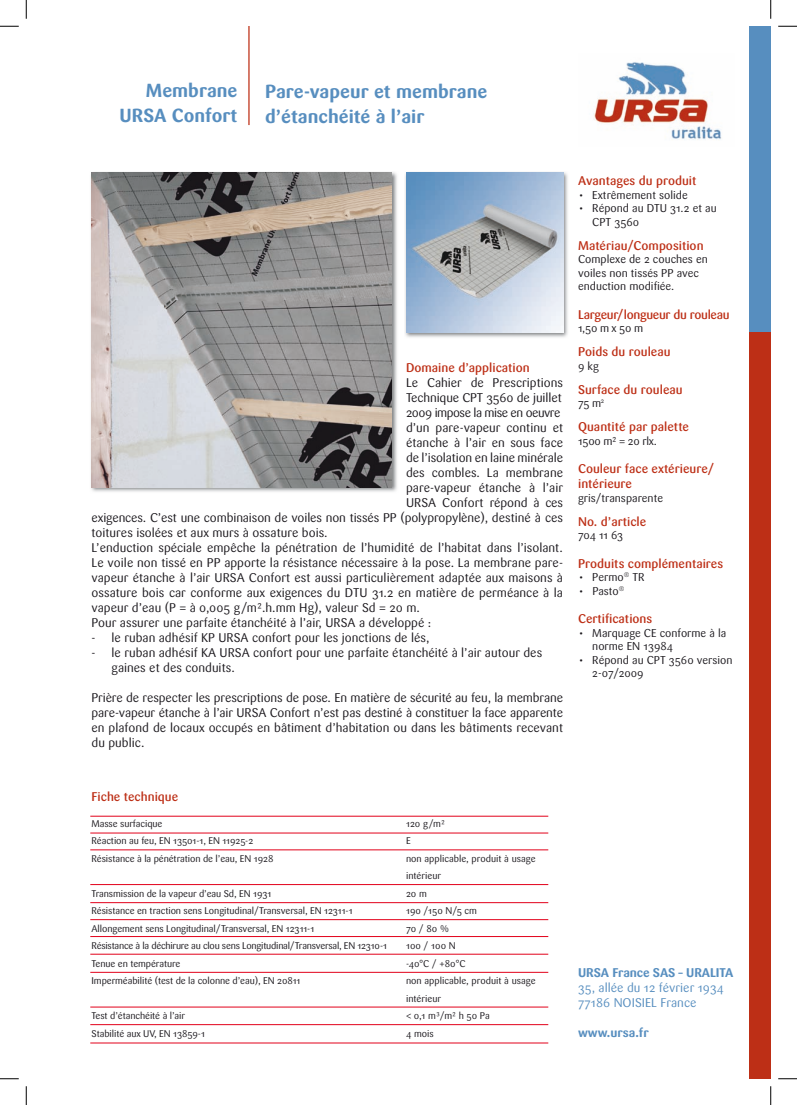
<style>
.page{position:relative;width:797px;height:1105px;background:#fff}
.page>*{position:absolute;margin:0;border:0;box-sizing:border-box;transform-origin:0 0}
.t1{font:700 18.75px/25px "Sari";color:#578ebf}
.t2{font:12.5px/15px "Sari";color:#1a171c}
.t3{font:500 12.5px/15px "Sari";color:#bd2f16}
.t4{font:12.5px/15px "Sari";color:#578ebf}
.t5{font:700 12.5px "Sari";letter-spacing:-.01em;color:#578ebf}
.t6{font:500 12.5px "Sari";letter-spacing:-.025em;color:#bd2f16}
.t7{font:12.5px "Sari";letter-spacing:-.04em;color:#1a171c}
.t8{font:11.25px/13.5px "Sari";color:#1a171c}
.t9{font:11.25px "Sari";letter-spacing:-.025em;color:#1a171c}
.t10{font:9.62px/17.5px "Sari";letter-spacing:-.01em;color:#1a171c}
</style>
<div class="page">
<div style="left:749px;top:220px;width:21px;height:859px;background:#bd2f16"></div>
<div style="left:749px;top:26px;width:21px;height:306px;background:#578ebf"></div>
<img style="left:593px;top:62px;width:128px;height:78px">
<hr style="left:248px;top:26px;width:1px;height:99px;background:#bd2f16">
<img style="left:91px;top:172px;width:306px;height:320px">
<img style="left:92px;top:173px;width:300px;height:314px">
<hr style="left:90px;top:1007px;width:458px;height:1px;background:#e2001a">
<hr style="left:90px;top:972px;width:458px;height:1px;background:#e2001a">
<hr style="left:90px;top:902px;width:458px;height:1px;background:#e2001a">
<hr style="left:90px;top:884px;width:458px;height:1px;background:#e2001a">
<hr style="left:90px;top:936px;width:458px;height:1px;background:#e2001a">
<hr style="left:90px;top:919px;width:458px;height:1px;background:#e2001a">
<hr style="left:90px;top:954px;width:458px;height:1px;background:#e2001a">
<hr style="left:90px;top:850px;width:458px;height:1px;background:#e2001a">
<hr style="left:90px;top:1043px;width:458px;height:1px;background:#e2001a">
<hr style="left:90px;top:833px;width:458px;height:1px;background:#e2001a">
<hr style="left:90px;top:816px;width:458px;height:1px;background:#e2001a">
<img style="left:405px;top:172px;width:163px;height:166px">
<img style="left:406px;top:173px;width:157px;height:159px">
<hr style="left:90px;top:1024px;width:458px;height:1px;background:#e2001a">
<svg style="left:0;top:25px;width:19px;height:2px"></svg>
<svg style="left:778px;top:25px;width:19px;height:2px"></svg>
<svg style="left:0;top:1078px;width:19px;height:1px"></svg>
<svg style="left:778px;top:1078px;width:19px;height:1px"></svg>
<svg style="left:25px;top:0;width:2px;height:19px"></svg>
<svg style="left:25px;top:1086px;width:2px;height:19px"></svg>
<svg style="left:770px;top:0;width:1px;height:19px"></svg>
<svg style="left:770px;top:1086px;width:1px;height:19px"></svg>
<h1 class="t1" style="left:120px;top:78px;width:119px;text-align:right">Membrane<br>URSA Confort</h1>
<h1 class="t1" style="left:265px;top:79px;width:224px">Pare-vapeur et membrane d’étanchéité à l’air</h1>
<p class="t3" style="left:406px;top:360px;width:125px">Domaine d’application</p>
<p class="t2" style="left:406px;top:375px;width:159px">Le Cahier de Prescriptions</p>
<p class="t2" style="left:406px;top:390px;width:157px">Technique CPT 3560 de juillet</p>
<p class="t7" style="left:406px;top:405px;width:156px">2009 impose la mise en oeuvre</p>
<p class="t2" style="left:406px;top:420px;width:158px">d’un pare-vapeur continu et</p>
<p class="t2" style="left:406px;top:435px;width:158px">étanche à l’air en sous face</p>
<p class="t2" style="left:406px;top:450px;width:158px">de l’isolation en laine minérale</p>
<p class="t2" style="left:406px;top:465px;width:158px">des combles. La membrane</p>
<p class="t2" style="left:406px;top:480px;width:159px">pare-vapeur étanche à l’air</p>
<p class="t2" style="left:406px;top:495px;width:159px">URSA Confort répond à ces</p>
<p class="t2" style="left:92px;top:510px;width:473px">exigences. C’est une combinaison de voiles non tissés PP (polypropylène), destiné à ces</p>
<p class="t2" style="left:92px;top:525px;width:238px">toitures isolées et aux murs à ossature bois.</p>
<p class="t2" style="left:92px;top:540px;width:473px">L’enduction spéciale empêche la pénétration de l’humidité de l’habitat dans l’isolant.</p>
<p class="t2" style="left:92px;top:555px;width:473px">Le voile non tissé en PP apporte la résistance nécessaire à la pose. La membrane pare-</p>
<p class="t2" style="left:92px;top:570px;width:473px">vapeur étanche à l’air URSA Confort est aussi particulièrement adaptée aux maisons à</p>
<p class="t2" style="left:92px;top:585px;width:473px">ossature bois car conforme aux exigences du DTU 31.2 en matière de perméance à la</p>
<p class="t2" style="left:92px;top:600px;width:330px">vapeur d’eau (P = à 0,005 g/m².h.mm Hg), valeur Sd = 20 m.</p>
<p class="t2" style="left:92px;top:615px;width:341px">Pour assurer une parfaite étanchéité à l’air, URSA a développé :</p>
<p class="t2" style="left:92px;top:630px;width:339px">- le ruban adhésif KP URSA confort pour les jonctions de lés,</p>
<p class="t2" style="left:112px;top:645px;width:432px;text-indent:-20px">- le ruban adhésif KA URSA confort pour une parfaite étanchéité à l’air autour des gaines et des conduits.</p>
<p class="t2" style="left:92px;top:690px;width:473px;text-align:justify">Prière de respecter les prescriptions de pose. En matière de sécurité au feu, la membrane pare-vapeur étanche à l’air URSA Confort n’est pas destiné à constituer la face apparente en plafond de locaux occupés en bâtiment d’habitation ou dans les bâtiments recevant du public.</p>
<p class="t3" style="left:578px;top:173px;width:120px">Avantages du produit</p>
<p class="t8" style="left:578px;top:188px;width:111px">• Extrêmement solide</p>
<p class="t8" style="left:592px;top:202px;width:126px;text-indent:-14px">• Répond au DTU 31.2 et au<br>CPT 3560</p>
<p class="t3" style="left:578px;top:238px;width:127px">Matériau/Composition</p>
<p class="t8" style="left:578px;top:253px;width:131px">Complexe de 2 couches en voiles non tissés PP avec enduction modifiée.</p>
<p class="t6" style="left:578px;top:307px;width:153px">Largeur/longueur du rouleau</p>
<p class="t8" style="left:578px;top:322px;width:66px">1,50 m x 50 m</p>
<p class="t3" style="left:578px;top:344px;width:94px">Poids du rouleau</p>
<p class="t8" style="left:578px;top:359px;width:22px">9 kg</p>
<p class="t3" style="left:578px;top:382px;width:106px">Surface du rouleau</p>
<p class="t8" style="left:578px;top:397px;width:28px">75 m<sup>2</sup></p>
<p class="t3" style="left:578px;top:419px;width:112px">Quantité par palette</p>
<p class="t9" style="left:578px;top:434px;width:80px">1500 m² = 20 rlx.</p>
<p class="t3" style="left:578px;top:461px;width:137px">Couleur face extérieure/ intérieure</p>
<p class="t8" style="left:578px;top:491px;width:86px">gris/transparente</p>
<p class="t3" style="left:578px;top:514px;width:70px">No. d’article</p>
<p class="t8" style="left:578px;top:529px;width:46px">704 11 63</p>
<p class="t3" style="left:578px;top:556px;width:147px">Produits complémentaires</p>
<p class="t8" style="left:578px;top:571px;width:68px">• Permo<sup>®</sup> TR</p>
<p class="t8" style="left:578px;top:584px;width:48px">• Pasto<sup>®</sup></p>
<p class="t3" style="left:578px;top:611px;width:76px">Certifications</p>
<p class="t8" style="left:592px;top:626px;width:135px;text-indent:-14px">• Marquage CE conforme à la norme EN 13984</p>
<p class="t8" style="left:592px;top:653px;width:142px;text-indent:-14px">• Répond au CPT 3560 version<br>2-07/2009</p>
<p class="t3" style="left:92px;top:789px;width:88px">Fiche technique</p>
<p class="t10" style="left:92px;top:814px;width:183px">Masse surfacique<br>Réaction au feu, EN 13501-1, EN 11925-2<br>Résistance à la pénétration de l’eau, EN 1928</p>
<p class="t10" style="left:92px;top:884px;width:297px">Transmission de la vapeur d’eau Sd, EN 1931<br>Résistance en traction sens Longitudinal/Transversal, EN 12311-1<br>Allongement sens Longitudinal/Transversal, EN 12311-1<br>Résistance à la déchirure au clou sens Longitudinal/Transversal, EN 12310-1<br>Tenue en température<br>Imperméabilité (test de la colonne d’eau), EN 20811</p>
<p class="t10" style="left:92px;top:1007px;width:115px">Test d’étanchéité à l’air<br>Stabilité aux UV, EN 13859-1</p>
<p class="t10" style="left:406px;top:814px;width:131px">120 g/m²<br>E<br>non applicable, produit à usage intérieur<br>20 m<br>190 /150 N/5 cm<br>70 / 80 %<br>100 / 100 N<br>-40°C / +80°C<br>non applicable, produit à usage intérieur<br>&lt; 0,1 m³/m² h 50 Pa<br>4 mois</p>
<p class="t5" style="left:578px;top:965px;width:157px">URSA France SAS – URALITA</p>
<p class="t4" style="left:578px;top:980px;width:147px">35, allée du 12 février 1934<br>77186 NOISIEL France</p>
<p class="t5" style="left:578px;top:1025px;width:72px">www.ursa.fr</p>
</div>
